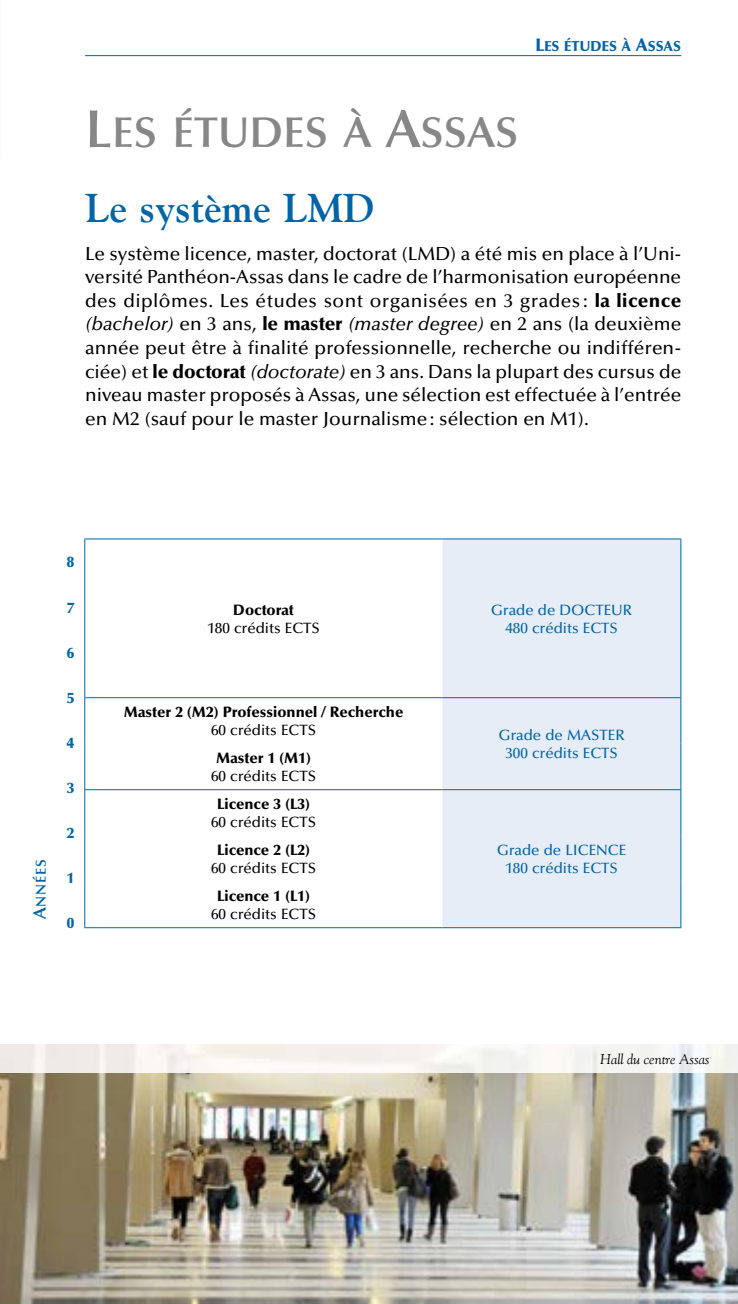
<style>
.page{position:relative;width:738px;height:1304px;background:#fff}
.page>*{position:absolute;margin:0;border:0;box-sizing:border-box;transform-origin:0 0}
.t1{font:43.2px "Optima LT Std Demi Bold SC800";color:#878787}
.t2{font:700 40px "Goudy";color:#0064a7}
.t3{font:500 19px/23.6px "Optima LT Std";color:#000;text-align:justify}
.t4{font:900 15px "Optima LT Std";color:#000}
.t5{font:500 15px/18px "Optima LT Std";color:#0064a7;text-align:center}
.t6{font:500 15px "Optima LT Std";color:#000}
.t7{font:900 15px "Optima LT Std";color:#0064a7}
.t8{font:14.4px "Optima LT Std Black SC800";color:#0064a7}
.t9{font:14.4px "Optima LT Std Demi Bold SC800";letter-spacing:.06em;color:#0064a7}
.t10{font:italic 14px "Goudy";color:#000}
.s1{font-size:18px}
.s2{font-size:54px}
.s3{font-weight:900}
.s4{font-style:italic}
</style>
<div class="page">
<hr style="left:85px;top:55px;width:595px;height:1px;background:#0064a7">
<svg style="left:85px;top:540px;width:357px;height:387px"></svg>
<div style="left:442px;top:540px;width:238px;height:387px;background:#e7edf7"></div>
<hr style="left:84px;top:539px;width:358px;height:1px;background:#0064a7">
<hr style="left:84px;top:697px;width:358px;height:1px;background:#0064a7">
<hr style="left:84px;top:789px;width:358px;height:1px;background:#0064a7">
<hr style="left:84px;top:927px;width:358px;height:1px;background:#0064a7">
<hr style="left:442px;top:539px;width:238px;height:1px;background:#0064a7">
<hr style="left:680px;top:539px;width:1px;height:158px;background:#0064a7">
<hr style="left:442px;top:697px;width:238px;height:1px;background:#0064a7">
<hr style="left:680px;top:698px;width:1px;height:46px;background:#0064a7">
<hr style="left:680px;top:744px;width:1px;height:45px;background:#0064a7">
<hr style="left:442px;top:789px;width:238px;height:1px;background:#0064a7">
<hr style="left:680px;top:790px;width:1px;height:46px;background:#0064a7">
<hr style="left:680px;top:836px;width:1px;height:46px;background:#0064a7">
<hr style="left:680px;top:882px;width:1px;height:45px;background:#0064a7">
<hr style="left:442px;top:927px;width:238px;height:1px;background:#0064a7">
<hr style="left:84px;top:539px;width:1px;height:158px;background:#0064a7">
<hr style="left:84px;top:698px;width:1px;height:46px;background:#0064a7">
<hr style="left:84px;top:744px;width:1px;height:45px;background:#0064a7">
<hr style="left:84px;top:790px;width:1px;height:46px;background:#0064a7">
<hr style="left:84px;top:836px;width:1px;height:46px;background:#0064a7">
<hr style="left:84px;top:882px;width:1px;height:45px;background:#0064a7">
<img style="left:0;top:1073px;width:737px;height:231px">
<p class="t8" style="left:535px;top:38px;width:147px"><span class="s1">L</span>ES ÉTUDES À <span class="s1">A</span>SSAS</p>
<h1 class="t1" style="left:85px;top:108px;width:434px"><span class="s2">L</span>ES ÉTUDES À <span class="s2">A</span>SSAS</h1>
<h2 class="t2" style="left:85px;top:183px;width:290px">Le système LMD</h2>
<p class="t3" style="left:85px;top:242px;width:597px">Le système licence, master, doctorat (LMD) a été mis en place à l’Uni&shy;versité Panthéon-Assas dans le cadre de l’harmonisation européenne des diplômes. Les études sont organisées en 3 grades : <span class="s3">la licence </span><span class="s4">(bachelor)</span> en 3 ans, <span class="s3">le master</span> <span class="s4">(master degree)</span> en 2 ans (la deuxième année peut être à finalité professionnelle, recherche ou indifféren&shy;ciée) et <span class="s3">le doctorat</span> <span class="s4">(doctorate)</span> en 3 ans. Dans la plupart des cursus de niveau master proposés à Assas, une sélection est effectuée à l’entrée en M2 (sauf pour le master Journalisme : sélection en M1).</p>
<p class="t9" style="left:33px;top:919px;width:62px;rotate:-90deg"><span class="s1">A</span>NNÉES</p>
<p class="t7" style="left:67px;top:554px;width:9px">8</p>
<p class="t7" style="left:67px;top:599px;width:9px">7</p>
<p class="t7" style="left:67px;top:644px;width:9px">6</p>
<p class="t7" style="left:67px;top:689px;width:9px">5</p>
<p class="t7" style="left:67px;top:734px;width:9px">4</p>
<p class="t7" style="left:67px;top:779px;width:9px">3</p>
<p class="t7" style="left:67px;top:824px;width:9px">2</p>
<p class="t7" style="left:67px;top:869px;width:9px">1</p>
<p class="t7" style="left:67px;top:914px;width:9px">0</p>
<p class="t4" style="left:233px;top:601px;width:62px">Doctorat</p>
<p class="t6" style="left:207px;top:619px;width:114px">180 crédits ECTS</p>
<p class="t5" style="left:491px;top:601px;width:142px">Grade de DOCTEUR<br>480 crédits ECTS</p>
<p class="t4" style="left:124px;top:703px;width:281px">Master 2 (M2) Professionnel / Recherche</p>
<p class="t6" style="left:211px;top:722px;width:106px">60 crédits ECTS</p>
<p class="t5" style="left:498px;top:726px;width:127px">Grade de MASTER</p>
<p class="t4" style="left:216px;top:749px;width:96px">Master 1 (M1)</p>
<p class="t5" style="left:505px;top:744px;width:114px">300 crédits ECTS</p>
<p class="t6" style="left:211px;top:768px;width:106px">60 crédits ECTS</p>
<p class="t4" style="left:217px;top:795px;width:94px">Licence 3 (L3)</p>
<p class="t6" style="left:211px;top:814px;width:106px">60 crédits ECTS</p>
<p class="t5" style="left:496px;top:841px;width:131px">Grade de LICENCE<br>180 crédits ECTS</p>
<p class="t4" style="left:217px;top:841px;width:94px">Licence 2 (L2)</p>
<p class="t6" style="left:211px;top:860px;width:106px">60 crédits ECTS</p>
<p class="t4" style="left:217px;top:887px;width:94px">Licence 1 (L1)</p>
<p class="t6" style="left:211px;top:906px;width:106px">60 crédits ECTS</p>
<p class="t10" style="left:599px;top:1051px;width:111px">Hall du centre Assas</p>
</div>
